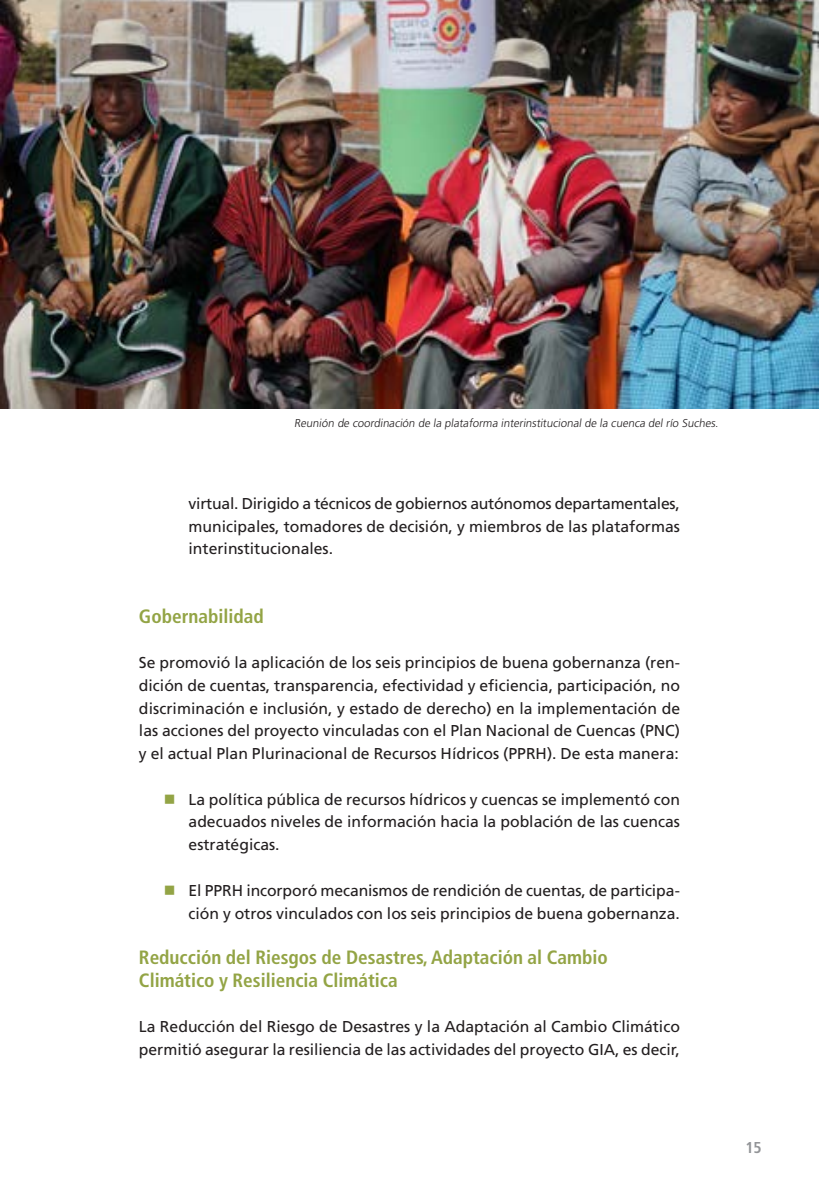
<style>
.page{position:relative;width:819px;height:1191px;background:#fff}
.page>*{position:absolute;margin:0;border:0;box-sizing:border-box;transform-origin:0 0}
.t1{font:700 condensed 19.25px/22.8px "Frutiger LT Std";color:#93a445}
.t2{font:15.75px/22.8px "Frutiger LT Std";color:#231f20;text-align:justify}
.t3{font:700 condensed 15.75px "Frutiger LT Std";color:#939598}
.t4{font:300 11.38px "Frutiger LT Std";color:#231f20}
</style>
<div class="page">
<img style="left:0;top:0;width:819px;height:409px">
<p class="t4" style="left:294px;top:417px;width:427px">Reunión de coordinación de la plataforma interinstitucional de la cuenca del río Suches.</p>
<p class="t2" style="left:189px;top:492px;width:493px">virtual. Dirigido a técnicos de gobiernos autónomos departamentales, municipales, tomadores de decisión, y miembros de las plataformas interinstitucionales.</p>
<p class="t1" style="left:139px;top:604px;width:126px">Gobernabilidad</p>
<p class="t2" style="left:139px;top:651px;width:542px">Se promovió la aplicación de los seis principios de buena gobernanza (ren&shy;dición de cuentas, transparencia, efectividad y eficiencia, participación, no discriminación e inclusión, y estado de derecho) en la implementación de las acciones del proyecto vinculadas con el Plan Nacional de Cuencas (PNC) y el actual Plan Plurinacional de Recursos Hídricos (PPRH). De esta manera:</p>
<p class="t2" style="left:188px;top:788px;width:493px">La política pública de recursos hídricos y cuencas se implementó con adecuados niveles de información hacia la población de las cuencas estratégicas.</p>
<p class="t2" style="left:188px;top:879px;width:493px">El PPRH incorporó mecanismos de rendición de cuentas, de participa&shy;ción y otros vinculados con los seis principios de buena gobernanza.</p>
<p class="t1" style="left:139px;top:946px;width:470px">Reducción del Riesgos de Desastres, Adaptación al Cambio<br>Climático y Resiliencia Climática</p>
<p class="t2" style="left:139px;top:1015px;width:542px">La Reducción del Riesgo de Desastres y la Adaptación al Cambio Climático permitió asegurar la resiliencia de las actividades del proyecto GIA, es decir,</p>
<p class="t3" style="left:745px;top:1138px;width:18px">15</p>
</div>
